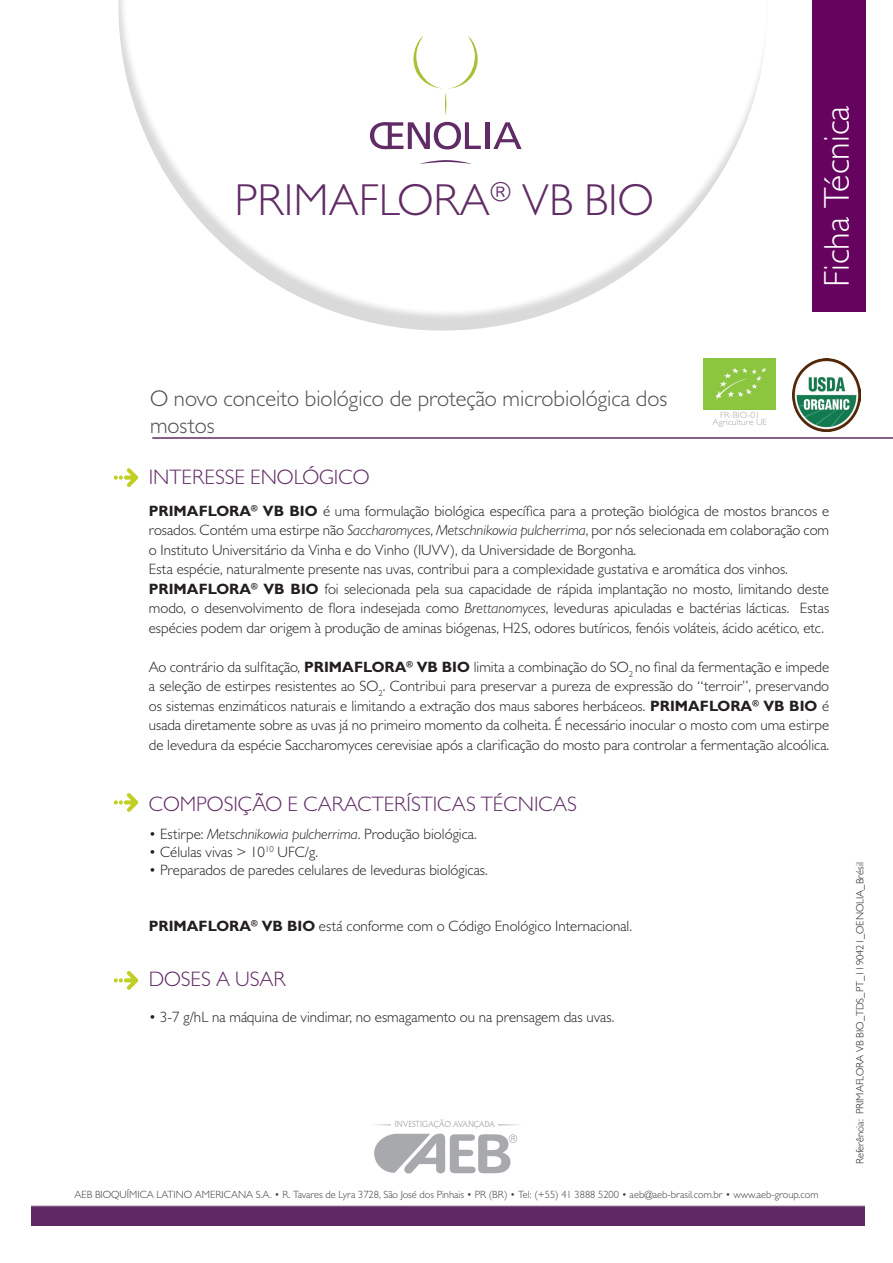
<style>
.page{position:relative;width:893px;height:1263px;background:#fff}
.page>*{position:absolute;margin:0;border:0;box-sizing:border-box;transform-origin:0 0}
.t1{font:300 45px "Gill Sans MT Std";color:#612b65}
.t2{font:300 36px "Gill Sans MT Std";color:#fff}
.t3{font:300 22.65px/27.3px "Gill Sans MT Std";color:#4e4f50}
.t4{font:300 21px "Gill Sans MT Std";color:#612b65}
.t5{font:300 15px/19.5px "Gill Sans MT Std";color:#231f20}
.t6{font:300 10.5px "Gill Sans MT Std";color:#3e3e3f}
.t7{font:300 10.5px "Gill Sans MT Std";color:#231f20}
.t8{font:300 9px/7.5px "Gill Sans MT Std";color:#a8a9ad;text-align:center;scale:1.05 1}
.t9{font:9px "Trajan Pro";color:#bcbdc0}
.t10{font:300 8.1px "Albertus";color:#a7a9ac;scale:.92 1}
.s1{font-weight:700}
.s2{font-style:italic}
</style>
<div class="page">
<svg style="left:118px;top:0;width:726px;height:401px"></svg>
<div style="left:812px;top:0;width:53px;height:311px;background:#65035f"></div>
<svg style="left:114px;top:468px;width:24px;height:19px"></svg>
<img style="left:31px;top:1205px;width:834px;height:20px">
<hr style="left:152px;top:437px;width:741px;height:2px;background:#612b65">
<svg style="left:374px;top:1133px;width:143px;height:41px"></svg>
<svg style="left:498px;top:1124px;width:20px;height:1px"></svg>
<svg style="left:376px;top:1124px;width:15px;height:1px"></svg>
<svg style="left:370px;top:122px;width:111px;height:27px"></svg>
<hr style="left:485px;top:122px;width:4px;height:27px;background:#612b66">
<svg style="left:493px;top:122px;width:29px;height:27px"></svg>
<svg style="left:413px;top:36px;width:65px;height:79px"></svg>
<svg style="left:419px;top:160px;width:53px;height:4px"></svg>
<svg style="left:114px;top:793px;width:24px;height:19px"></svg>
<img style="left:704px;top:359px;width:72px;height:50px">
<img style="left:792px;top:359px;width:68px;height:72px">
<svg style="left:114px;top:971px;width:24px;height:19px"></svg>
<h1 class="t1" style="left:235px;top:173px;width:420px">PRIMAFLORA<sup>®</sup> VB BIO</h1>
<h2 class="t2" style="left:815px;top:287px;width:183px;rotate:-90deg">Ficha Técnica</h2>
<h3 class="t3" style="left:150px;top:384px;width:519px">O novo conceito biológico de proteção microbiológica dos mostos</h3>
<h3 class="t4" style="left:149px;top:464px;width:222px">INTERESSE ENOLÓGICO</h3>
<p class="t5" style="left:149px;top:501px;width:682px"><span class="s1">PRIMAFLORA</span><sup>®</sup> <span class="s1">VB BIO</span> é uma formulação biológica específica para a proteção biológica de mostos brancos e rosados. Contém uma estirpe não <span class="s2">Saccharomyces</span>, <span class="s2">Metschnikowia pulcherrima</span>, por nós selecionada em colaboração com o Instituto Universitário da Vinha e do Vinho (IUVV), da Universidade de Borgonha.<br>Esta espécie, naturalmente presente nas uvas, contribui para a complexidade gustativa e aromática dos vinhos.<br><span class="s1">PRIMAFLORA</span><sup>®</sup> <span class="s1">VB BIO</span> foi selecionada pela sua capacidade de rápida implantação no mosto, limitando deste modo, o desenvolvimento de flora indesejada como <span class="s2">Brettanomyces</span>, leveduras apiculadas e bactérias lácticas. Estas espécies podem dar origem à produção de aminas biógenas, H2S, odores butíricos, fenóis voláteis, ácido acético, etc.</p>
<p class="t5" style="left:149px;top:657px;width:682px;text-align:justify">Ao contrário da sulfitação, <span class="s1">PRIMAFLORA</span><sup>®</sup> <span class="s1">VB BIO</span> limita a combinação do SO<sub>2</sub> no final da fermentação e impede a seleção de estirpes resistentes ao SO<sub>2</sub>. Contribui para preservar a pureza de expressão do “terroir”, preservando os sistemas enzimáticos naturais e limitando a extração dos maus sabores herbáceos. <span class="s1">PRIMAFLORA</span><sup>®</sup> <span class="s1">VB BIO</span> é usada diretamente sobre as uvas já no primeiro momento da colheita. É necessário inocular o mosto com uma estirpe de levedura da espécie Saccharomyces cerevisiae após a clarificação do mosto para controlar a fermentação alcoólica.</p>
<h3 class="t4" style="left:149px;top:791px;width:430px">COMPOSIÇÃO E CARACTERÍSTICAS TÉCNICAS</h3>
<p class="t5" style="left:149px;top:824px;width:329px">• Estirpe: <span class="s2">Metschnikowia pulcherrima</span>. Produção biológica.</p>
<p class="t5" style="left:149px;top:842px;width:171px">• Células vivas &gt; 10<sup>10</sup> UFC/g.</p>
<p class="t5" style="left:149px;top:860px;width:340px">• Preparados de paredes celulares de leveduras biológicas.</p>
<p class="t8" style="left:712px;top:411px;width:54px">FR-BIO-01<br>Agriculture UE</p>
<p class="t5" style="left:149px;top:916px;width:485px"><span class="s1">PRIMAFLORA</span><sup>®</sup> <span class="s1">VB BIO</span> está conforme com o Código Enológico Internacional.</p>
<h3 class="t4" style="left:149px;top:966px;width:139px">DOSES A USAR</h3>
<p class="t5" style="left:149px;top:1007px;width:467px">• 3-7 g/hL na máquina de vindimar, no esmagamento ou na prensagem das uvas.</p>
<p class="t10" style="left:395px;top:1119px;width:110px">INVESTIGAÇÃO AVANÇADA</p>
<p class="t9" style="left:397px;top:1119px;width:100px">Recherche Avancée</p>
<p class="t6" style="left:75px;top:1188px;width:745px">AEB BIOQUÍMICA LATINO AMERICANA S.A. • R. Tavares de Lyra 3728, São José dos Pinhais • PR (BR) • Tel: (+55) 41 3888 5200 • aeb@aeb-brasil.com.br • www.aeb-group.com</p>
<p class="t7" style="left:854px;top:1164px;width:303px;rotate:-90deg">Referência: PRIMAFLORA VB BIO_TDS_PT_1190421_OENOLIA_Brésil</p>
</div>
